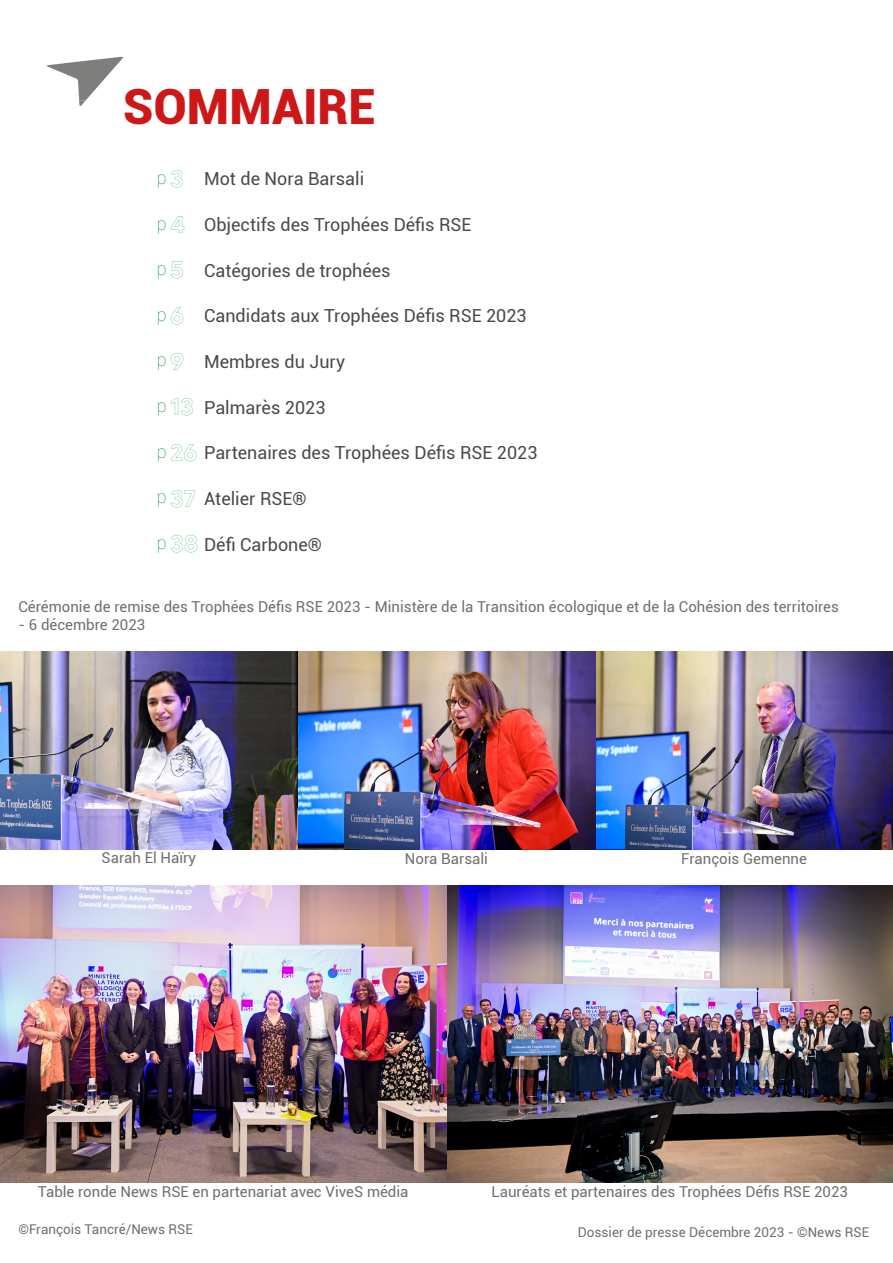
<style>
.page{position:relative;width:893px;height:1263px;background:#fff}
.page>*{position:absolute;margin:0;border:0;box-sizing:border-box;transform-origin:0 0}
.t1{font:900 48.6px "Roboto";color:#cd1719}
.t2{font:18px "Roboto";color:#4a4a49}
.t3{font:15px "Roboto";color:#706f6f}
.t4{font:13.5px "Roboto";color:#706f6f}
.s1{font-weight:100;color:#039339}
.s2{font-family:"MADETOMMY Outline";font-weight:500;font-size:24px;color:#039339}
</style>
<div class="page">
<svg style="left:46px;top:57px;width:77px;height:49px"></svg>
<img style="left:0;top:651px;width:893px;height:198px">
<img style="left:0;top:886px;width:893px;height:297px">
<h1 class="t1" style="left:123px;top:73px;width:254px">SOMMAIRE</h1>
<p class="t2" style="left:157px;top:166px;width:209px"><span class="s1">p</span> <span class="s2">3</span> Mot de Nora Barsali</p>
<p class="t2" style="left:157px;top:212px;width:316px"><span class="s1">p</span> <span class="s2">4</span> Objectifs des Trophées Défis RSE</p>
<p class="t2" style="left:157px;top:258px;width:235px"><span class="s1">p</span> <span class="s2">5</span> Catégories de trophées</p>
<p class="t2" style="left:157px;top:303px;width:371px"><span class="s1">p</span> <span class="s2">6</span> Candidats aux Trophées Défis RSE 2023</p>
<p class="t2" style="left:157px;top:349px;width:190px"><span class="s1">p</span> <span class="s2">9</span> Membres du Jury</p>
<p class="t2" style="left:157px;top:395px;width:170px"><span class="s1">p</span> <span class="s2">13</span> Palmarès 2023</p>
<p class="t2" style="left:157px;top:440px;width:382px"><span class="s1">p</span> <span class="s2">26</span> Partenaires des Trophées Défis RSE 2023</p>
<p class="t2" style="left:157px;top:486px;width:151px"><span class="s1">p</span> <span class="s2">37</span> Atelier RSE®</p>
<p class="t2" style="left:157px;top:532px;width:167px"><span class="s1">p</span> <span class="s2">38</span> Défi Carbone®</p>
<p class="t3" style="left:18px;top:596px;width:822px">Cérémonie de remise des Trophées Défis RSE 2023 - Ministère de la Transition écologique et de la Cohésion des territoires</p>
<p class="t3" style="left:18px;top:614px;width:128px">- 6 décembre 2023</p>
<p class="t3" style="left:102px;top:847px;width:96px">Sarah El Haïry</p>
<p class="t3" style="left:405px;top:848px;width:85px">Nora Barsali</p>
<p class="t3" style="left:681px;top:848px;width:127px">François Gemenne</p>
<p class="t3" style="left:38px;top:1181px;width:372px">Table ronde News RSE en partenariat avec ViveS média</p>
<p class="t3" style="left:491px;top:1181px;width:358px">Lauréats et partenaires des Trophées Défis RSE 2023</p>
<p class="t4" style="left:18px;top:1220px;width:176px">©François Tancré/News RSE</p>
<p class="t4" style="left:578px;top:1222px;width:293px">Dossier de presse Décembre 2023 - ©News RSE</p>
</div>
